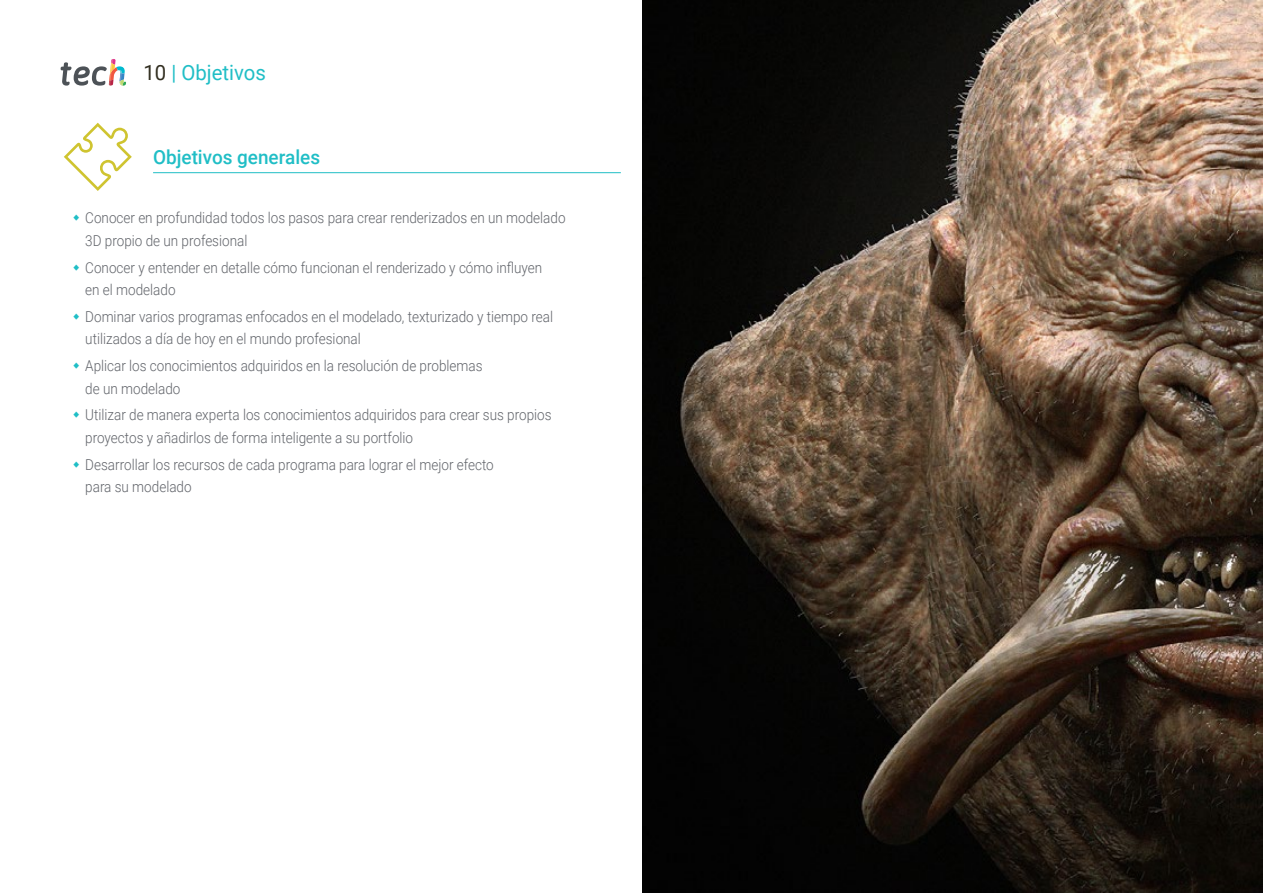
<style>
.page{position:relative;width:1263px;height:893px;background:#fff}
.page>*{position:absolute;margin:0;border:0;box-sizing:border-box;transform-origin:0 0}
.t1{font:21px "Roboto";color:#20bec6}
.t2{font:500 19.5px "Roboto";color:#20bec6}
.t3{font:300 15px/22.5px "Roboto";color:#61646a;scale:.9 1}
.s1{color:#312e20}
</style>
<div class="page">
<img style="left:642px;top:0;width:621px;height:893px">
<svg style="left:61px;top:59px;width:65px;height:27px"></svg>
<svg style="left:64px;top:123px;width:68px;height:68px"></svg>
<hr style="left:153px;top:172px;width:468px;height:1px;background:#20bec6">
<h1 class="t1" style="left:144px;top:57px;width:124px"><span class="s1">10</span> | Objetivos</h1>
<h2 class="t2" style="left:153px;top:144px;width:169px">Objetivos generales</h2>
<p class="t3" style="left:85px;top:206px;width:535px">Conocer en profundidad todos los pasos para crear renderizados en un modelado<br>3D propio de un profesional</p>
<p class="t3" style="left:85px;top:255px;width:509px">Conocer y entender en detalle cómo funcionan el renderizado y cómo influyen en el modelado</p>
<p class="t3" style="left:85px;top:305px;width:521px">Dominar varios programas enfocados en el modelado, texturizado y tiempo real utilizados a día de hoy en el mundo profesional</p>
<p class="t3" style="left:85px;top:354px;width:443px">Aplicar los conocimientos adquiridos en la resolución de problemas de un modelado</p>
<p class="t3" style="left:85px;top:403px;width:520px">Utilizar de manera experta los conocimientos adquiridos para crear sus propios proyectos y añadirlos de forma inteligente a su portfolio</p>
<p class="t3" style="left:85px;top:452px;width:455px">Desarrollar los recursos de cada programa para lograr el mejor efecto para su modelado</p>
</div>
